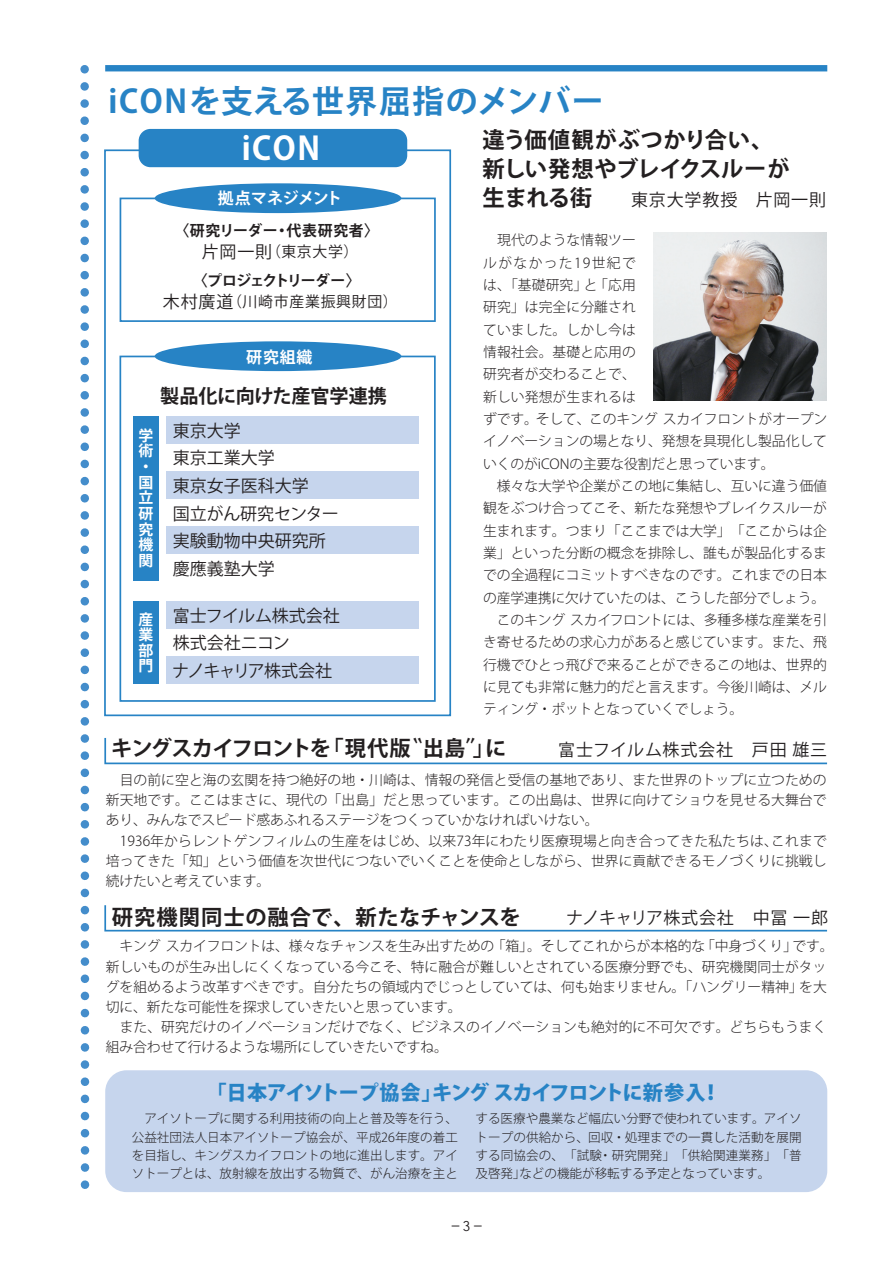
<style>
.page{position:relative;width:893px;height:1263px;background:#fff}
.page>*{position:absolute;margin:0;border:0;box-sizing:border-box;transform-origin:0 0}
.t1{font:700 31.95px "Koz Go Pro";letter-spacing:.04em;color:#2783c5}
.t2{font:700 31.95px "Koz Go Pro";color:#fff}
.t3{font:700 22.35px/28.7px "Koz Go Pro";letter-spacing:-.01em;color:#231f20}
.t4{font:700 21.3px "Koz Go Pro";letter-spacing:.035em;color:#231f20}
.t5{font:700 21.3px "Koz Go Pro";letter-spacing:-.055em;color:#231f20}
.t6{font:700 21.3px "Koz Go Pro";color:#231f20}
.t7{font:800 20.25px "Koz Go Pro";letter-spacing:-.06em;color:#2783c5}
.t8{font:800 20.25px "Koz Go Pro";letter-spacing:-.04em;color:#2783c5}
.t9{font:700 19.2px "Koz Go Pro";color:#231f20}
.t10{font:16.95px/27.6px "Koz Go Pro";color:#231f20}
.t11{font:16.95px "Koz Go Pro";letter-spacing:.05em;color:#231f20}
.t12{font:16.95px "Koz Go Pro";letter-spacing:.03em;color:#231f20}
.t13{font:700 15.9px "Koz Go Pro";letter-spacing:-.02em;color:#fff}
.t14{font:700 15.9px "Koz Go Pro";letter-spacing:.015em;color:#fff}
.t15{font:14.85px "Koz Go Pro";letter-spacing:.05em;color:#231f20}
.t16{font:700 14.85px "Koz Go Pro";letter-spacing:-.03em;color:#231f20}
.t17{font:700 14.85px/15.6px "Koz Go Pro";color:#fff;text-align:justify}
.t18{font:700 14.85px "Koz Go Pro";letter-spacing:-.07em;color:#231f20}
.t19{font:300 13.8px/22.4px "Koz Go Pr 6 N";letter-spacing:-.005em;color:#231f20}
.t20{font:300 13.8px/22.4px "Koz Go Pr 6 N";letter-spacing:.05em;color:#231f20;text-align:right}
.t21{font:700 13.8px "Letter Gothic Std";color:#231f20}
.t22{font:300 12.6px/18px "Koz Go Pr 6 N";color:#231f20;text-align:justify}
</style>
<div class="page">
<div style="left:105px;top:65px;width:722px;height:6px;background:#2783c5"></div>
<div style="left:105px;top:1070px;width:722px;height:122px;background:#c6d5ed;border-radius:21px"></div>
<img style="left:653px;top:233px;width:174px;height:168px">
<div style="left:167px;top:416px;width:252px;height:28px;background:#c6d5ed"></div>
<div style="left:167px;top:471px;width:252px;height:28px;background:#c6d5ed"></div>
<div style="left:167px;top:527px;width:252px;height:27px;background:#c6d5ed"></div>
<div style="left:167px;top:601px;width:252px;height:28px;background:#c6d5ed"></div>
<div style="left:167px;top:656px;width:252px;height:28px;background:#c6d5ed"></div>
<svg style="left:80px;top:69px;width:9px;height:1120px"></svg>
<div style="left:104px;top:149px;width:347px;height:567px;border:2px solid #2783c5"></div>
<div style="left:139px;top:129px;width:268px;height:38px;background:#2783c5;border-radius:12px"></div>
<div style="left:120px;top:198px;width:316px;height:124px;border:2px solid #2783c5"></div>
<div style="left:119px;top:356px;width:317px;height:346px;border:2px solid #2783c5"></div>
<div style="left:155px;top:183px;width:246px;height:30px;background:#2783c5;border-radius:50%"></div>
<div style="left:155px;top:341px;width:246px;height:30px;background:#2783c5;border-radius:50%"></div>
<div style="left:133px;top:416px;width:26px;height:164px;background:#2783c5"></div>
<div style="left:133px;top:601px;width:26px;height:83px;background:#2783c5"></div>
<svg style="left:104px;top:737px;width:724px;height:28px"></svg>
<svg style="left:104px;top:905px;width:724px;height:27px"></svg>
<h1 class="t1" style="left:109px;top:81px;width:496px">iCONを支える世界屈指のメンバー</h1>
<h1 class="t2" style="left:242px;top:128px;width:80px">iCON</h1>
<p class="t13" style="left:218px;top:188px;width:126px">拠点マネジメント</p>
<p class="t16" style="left:174px;top:221px;width:105px">〈研究リーダー</p>
<p class="t16" style="left:286px;top:221px;width:94px">代表研究者〈</p>
<p class="t16" style="left:275px;top:221px;width:16px">・</p>
<p class="t10" style="left:202px;top:238px;width:72px">片岡一則</p>
<p class="t18" style="left:193px;top:271px;width:169px">〈プロジェクトリーダー〈</p>
<p class="t15" style="left:227px;top:292px;width:172px">（川崎市産業振興財団(</p>
<p class="t15" style="left:266px;top:242px;width:94px">（東京大学(</p>
<p class="t10" style="left:163px;top:288px;width:72px">木村廣道</p>
<p class="t14" style="left:246px;top:347px;width:68px">研究組織</p>
<h3 class="t9" style="left:160px;top:384px;width:228px">製品化に向けた産官学連携</h3>
<p class="t17" style="left:139px;top:428px;width:16px">学術</p>
<p class="t10" style="left:173px;top:417px;width:168px">東京大学<br>東京工業大学<br>東京女子医科大学<br>国立がん研究センター実験動物中央研究所慶應義塾大学</p>
<p class="t10" style="left:172px;top:602px;width:169px">富士フイルム株式会社株式会社ニコン<br>ナノキャリア株式会社</p>
<p class="t17" style="left:139px;top:460px;width:11px">・</p>
<p class="t17" style="left:139px;top:475px;width:16px">国立研究機関</p>
<p class="t17" style="left:139px;top:612px;width:16px">産業部門</p>
<h2 class="t3" style="left:483px;top:127px;width:309px">違う価値観がぶつかり合い、新しい発想やブレイクスルーが</h2>
<p class="t11" style="left:631px;top:189px;width:197px">東京大学教授　片岡一則</p>
<h2 class="t3" style="left:483px;top:184px;width:111px">生まれる街</h2>
<p class="t20" style="left:483px;top:229px;width:154px">　現代のような情報ツールがなかった19世紀で「応用</p>
<p class="t19" style="left:483px;top:274px;width:106px">は、「基礎研究」</p>
<p class="t19" style="left:483px;top:296px;width:154px">研究」は完全に分離され</p>
<p class="t19" style="left:483px;top:319px;width:154px">ていました。しかし今は</p>
<p class="t19" style="left:483px;top:341px;width:154px">情報社会。基礎と応用の</p>
<p class="t19" style="left:483px;top:363px;width:154px">研究者が交わることで、</p>
<p class="t19" style="left:483px;top:386px;width:154px">新しい発想が生まれるは</p>
<p class="t19" style="left:536px;top:408px;width:293px">そして、このキングスカイフロントがオープン</p>
<p class="t19" style="left:584px;top:274px;width:15px">と</p>
<p class="t19" style="left:483px;top:408px;width:345px">ずです。<br>イノベーションの場となり、発想を具現化し製品化していくのがiCONの主要な役割だと思っています。<br>　様々な大学や企業がこの地に集結し、互いに違う価値観をぶつけ合ってこそ、新たな発想やブレイクスルーが生まれます。つまり「ここまでは大学」「ここからは企業」といった分断の概念を排除し、誰もが製品化するまでの全過程にコミットすべきなのです。これまでの日本の産学連携に欠けていたのは、こうした部分でしょう。　このキングスカイフロントには、多種多様な産業を引き寄せるための求心力があると感じています。また、飛行機でひとっ飛びで来ることができるこの地は、世界的に見ても非常に魅力的だと言えます。今後川崎は、メルティング・ポットとなっていくでしょう。</p>
<h3 class="t5" style="left:111px;top:735px;width:222px">キングスカイフロントを</h3>
<h3 class="t6" style="left:401px;top:735px;width:95px">〝出島〞」</h3>
<h3 class="t6" style="left:322px;top:735px;width:90px">「現代版</h3>
<h3 class="t6" style="left:485px;top:735px;width:23px">に</h3>
<p class="t11" style="left:558px;top:739px;width:270px">富士フイルム株式会社　戸田雄三</p>
<p class="t19" style="left:106px;top:769px;width:722px">　目の前に空と海の玄関を持つ絶好の地・川崎は、情報の発信と受信の基地であり、また世界のトップに立つための</p>
<p class="t19" style="left:106px;top:789px;width:722px">新天地です。ここはまさに、現代の「出島」だと思っています。この出島は、世界に向けてショウを見せる大舞台で</p>
<p class="t19" style="left:106px;top:809px;width:494px">あり、みんなでスピード感あふれるステージをつくっていかなければいけない。</p>
<p class="t19" style="left:771px;top:830px;width:57px">これまで</p>
<p class="t19" style="left:106px;top:831px;width:722px;line-height:20.2px">　1936年からレントゲンフィルムの生産をはじめ、以来73年にわたり医療現場と向き合ってきた私たちは、<br>培ってきた「知」という価値を次世代につないでいくことを使命としながら、世界に貢献できるモノづくりに挑戦し続けたいと考えています。</p>
<h3 class="t4" style="left:112px;top:903px;width:410px">研究機関同士の融合で、新たなチャンスを</h3>
<p class="t12" style="left:566px;top:907px;width:263px">ナノキャリア株式会社　中冨一郎</p>
<p class="t19" style="left:106px;top:935px;width:390px">　キングスカイフロントは、様々なチャンスを生み出すための</p>
<p class="t19" style="left:106px;top:956px;width:722px">新しいものが生み出しにくくなっている今こそ、特に融合が難しいとされている医療分野でも、研究機関同士がタッ</p>
<p class="t19" style="left:799px;top:976px;width:29px">を大</p>
<p class="t19" style="left:701px;top:935px;width:97px">「中身づくり」</p>
<p class="t19" style="left:492px;top:935px;width:215px">「箱」。そしてこれからが本格的な</p>
<p class="t19" style="left:793px;top:935px;width:42px">です。</p>
<p class="t19" style="left:106px;top:977px;width:722px;line-height:20.2px">グを組めるよう改革すべきです。自分たちの領域内でじっとしていては、何も始まりません。「ハングリー精神」<br>切に、新たな可能性を探求していきたいと思っています。<br>　また、研究だけのイノベーションだけでなく、ビジネスのイノベーションも絶対的に不可欠です。どちらもうまく組み合わせて行けるような場所にしていきたいですね。</p>
<h3 class="t7" style="left:432px;top:1080px;width:275px">キングスカイフロントに新参入</h3>
<h3 class="t8" style="left:207px;top:1080px;width:236px">「日本アイソトープ協会」</h3>
<h3 class="t7" style="left:701px;top:1080px;width:22px">!</h3>
<p class="t22" style="left:132px;top:1110px;width:328px">　アイソトープに関する利用技術の向上と普及等を行う、公益社団法人日本アイソトープ協会が、平成26年度の着工を目指し、キングスカイフロントの地に進出します。アイソトープとは、放射線を放出する物質で、がん治療を主と</p>
<p class="t22" style="left:475px;top:1110px;width:328px;text-align:right">する医療や農業など幅広い分野で使われています。アイソトープの供給から、回収・処理までの一貫した活動を展開・研究開発」「供給関連業務」「普</p>
<p class="t22" style="left:519px;top:1146px;width:252px;text-indent:-44px">する同協会の、「試験<br>などの機能が移転する予定となっています。</p>
<p class="t22" style="left:475px;top:1164px;width:51px">及啓発」</p>
<p class="t21" style="left:452px;top:1217px;width:32px">−3−</p>
</div>
